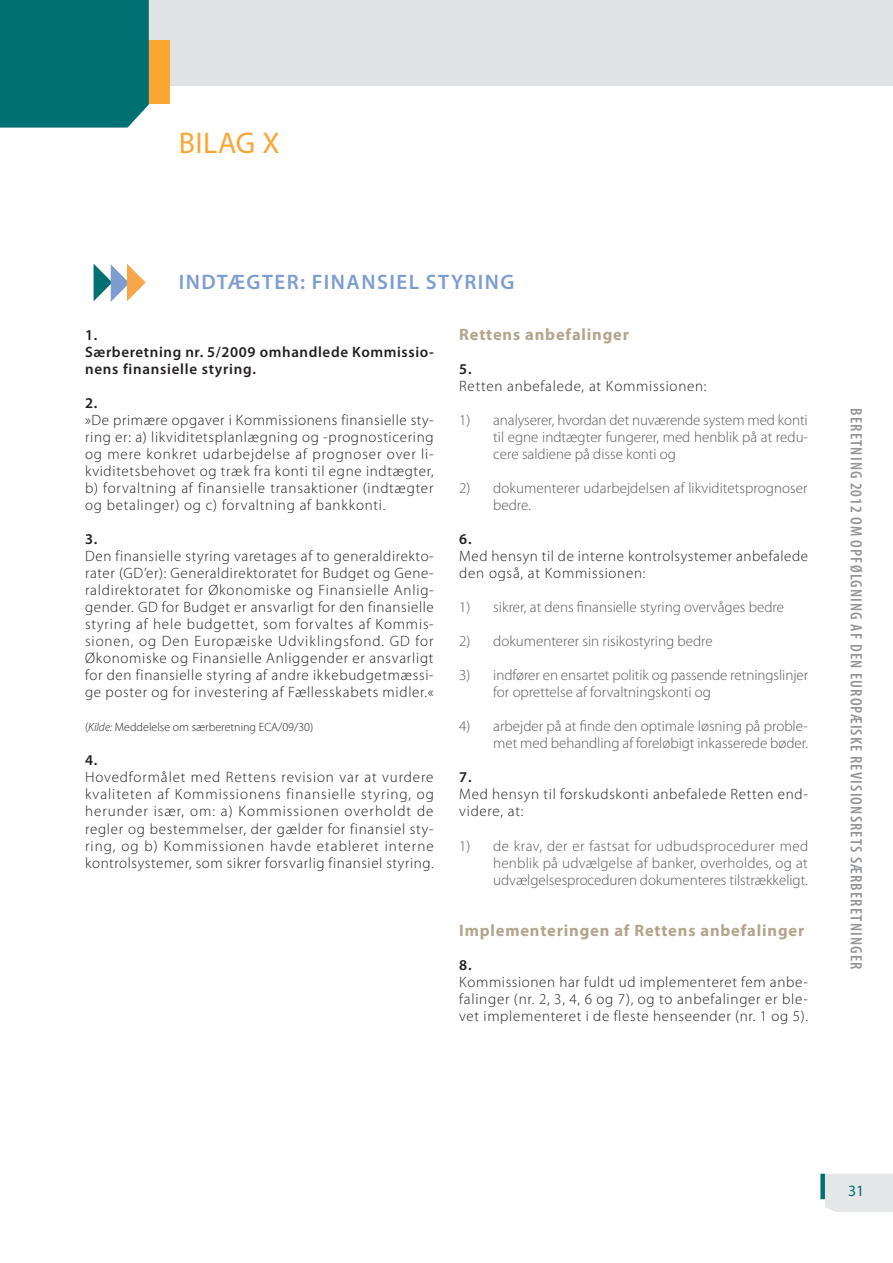
<style>
.page{position:relative;width:893px;height:1263px;background:#fff}
.page>*{position:absolute;margin:0;border:0;box-sizing:border-box;transform-origin:0 0}
.J_01_-_ANN_TITRE_COL{font:30px "Myriad Pro";letter-spacing:.01em;color:#faa633}
.J_02_-_ANN__TITRE_CO{font:600 21px "Myriad Pro";letter-spacing:.07em;color:#7d9dd1}
.t1{font:600 condensed 16.5px "Myriad Pro";letter-spacing:.07em;color:#939598}
.J_03_-_ANN__TITRE_AU{font:700 16.5px "Myriad Pro";letter-spacing:.05em;color:#b2a58c}
.t2{font:15.75px "Myriad Pro";color:#017072}
.J_06_-_ANN__TEXTE_CO{font:300 15px/17px "Myriad Pro";letter-spacing:.045em;color:#231f20;text-align:justify}
.t3{font:300 15px/17px "Myriad Pro";color:#57585a;text-align:justify}
.J_06_-_ANN__TEXTE_CO-2{font:600 15px/17px "Myriad Pro";letter-spacing:.04em;color:#231f20}
.J_04_-_ANN_CHIFFRES{font:600 15px "Myriad Pro";color:#231f20}
.F_07_-_SOURCE{font:300 12px "Myriad Pro";color:#231f20}
.s1{font-style:italic}
</style>
<div class="page">
<div style="left:820px;top:1174px;width:5px;height:25px;background:#017072"></div>
<div style="left:823px;top:1173px;width:70px;height:39px;background:#e6e7e9"></div>
<div style="left:0;top:0;width:893px;height:85px;background:#e1e2e4"></div>
<div style="left:149px;top:40px;width:21px;height:64px;background:#faa633"></div>
<div style="left:0;top:0;width:149px;height:128px;background:#017072"></div>
<svg style="left:94px;top:264px;width:52px;height:38px"></svg>
<p class="J_01_-_ANN_TITRE_COL" style="left:179px;top:125px;width:102px">BILAG X</p>
<p class="J_02_-_ANN__TITRE_CO" style="left:179px;top:269px;width:337px">INDTÆGTER: FINANSIEL STYRING</p>
<p class="J_04_-_ANN_CHIFFRES" style="left:85px;top:326px;width:14px">1.</p>
<p class="J_06_-_ANN__TEXTE_CO-2" style="left:85px;top:343px;width:350px">Særberetning nr. 5/2009 omhandlede Kommissio‑ nens finansielle styring.</p>
<p class="J_04_-_ANN_CHIFFRES" style="left:85px;top:394px;width:14px">2.</p>
<p class="J_06_-_ANN__TEXTE_CO" style="left:85px;top:412px;width:350px">»De primære opgaver i Kommissionens finansielle sty&shy;ring er: a) likviditetsplanlægning og -prognosticering og mere konkret udarbejdelse af prognoser over li&shy;kviditetsbehovet og træk fra konti til egne indtægter, b) forvaltning af finansielle transaktioner (indtægter og betalinger) og c) forvaltning af bankkonti.</p>
<p class="J_04_-_ANN_CHIFFRES" style="left:85px;top:530px;width:14px">3.</p>
<p class="J_06_-_ANN__TEXTE_CO" style="left:85px;top:548px;width:350px">Den finansielle styring varetages af to generaldirekto&shy;rater (GD’er): Generaldirektoratet for Budget og Gene&shy;raldirektoratet for Økonomiske og Finansielle Anlig&shy;gender. GD for Budget er ansvarligt for den finansielle styring af hele budgettet, som forvaltes af Kommis&shy;sionen, og Den Europæiske Udviklingsfond. GD for Økonomiske og Finansielle Anliggender er ansvarligt for den finansielle styring af andre ikkebudgetmæssi&shy;ge poster og for investering af Fællesskabets midler.«</p>
<p class="F_07_-_SOURCE" style="left:85px;top:721px;width:230px">(<span class="s1">Kilde:</span> Meddelelse om særberetning ECA/09/30)</p>
<p class="J_04_-_ANN_CHIFFRES" style="left:85px;top:751px;width:14px">4.</p>
<p class="J_06_-_ANN__TEXTE_CO" style="left:85px;top:769px;width:350px">Hovedformålet med Rettens revision var at vurdere kvaliteten af Kommissionens finansielle styring, og herunder især, om: a) Kommissionen overholdt de regler og bestemmelser, der gælder for finansiel sty&shy;ring, og b) Kommissionen havde etableret interne kontrolsystemer, som sikrer forsvarlig finansiel styring.</p>
<p class="J_03_-_ANN__TITRE_AU" style="left:459px;top:324px;width:171px">Rettens anbefalinger</p>
<p class="J_04_-_ANN_CHIFFRES" style="left:459px;top:360px;width:14px">5.</p>
<p class="J_06_-_ANN__TEXTE_CO" style="left:459px;top:378px;width:249px">Retten anbefalede, at Kommissionen:</p>
<p class="t3" style="left:493px;top:412px;width:316px;text-indent:-34px">1) analyserer, hvordan det nuværende system med konti til egne indtægter fungerer, med henblik på at redu&shy;cere saldiene på disse konti og</p>
<p class="t3" style="left:493px;top:480px;width:316px;text-indent:-34px">2) dokumenterer udarbejdelsen af likviditetsprognoser bedre.</p>
<p class="J_04_-_ANN_CHIFFRES" style="left:459px;top:530px;width:14px">6.</p>
<p class="J_06_-_ANN__TEXTE_CO" style="left:459px;top:548px;width:350px">Med hensyn til de interne kontrolsystemer anbefalede den også, at Kommissionen:</p>
<p class="t3" style="left:459px;top:599px;width:326px">1) sikrer, at dens finansielle styring overvåges bedre</p>
<p class="t3" style="left:459px;top:633px;width:255px">2) dokumenterer sin risikostyring bedre</p>
<p class="t3" style="left:493px;top:667px;width:316px;text-indent:-34px">3) indfører en ensartet politik og passende retningslinjer for oprettelse af forvaltningskonti og</p>
<p class="t3" style="left:459px;top:718px;width:350px;text-align:right">4) arbejder på at finde den optimale løsning på proble&shy;met med behandling af foreløbigt inkasserede bøder.</p>
<p class="J_04_-_ANN_CHIFFRES" style="left:459px;top:768px;width:14px">7.</p>
<p class="J_06_-_ANN__TEXTE_CO" style="left:459px;top:786px;width:350px">Med hensyn til forskudskonti anbefalede Retten end&shy;videre, at:</p>
<p class="t3" style="left:493px;top:837px;width:316px;text-indent:-34px">1) de krav, der er fastsat for udbudsprocedurer med henblik på udvælgelse af banker, overholdes, og at udvælgelsesproceduren dokumenteres tilstrækkeligt.</p>
<p class="J_03_-_ANN__TITRE_AU" style="left:459px;top:919px;width:346px">Implementeringen af Rettens anbefalinger</p>
<p class="J_04_-_ANN_CHIFFRES" style="left:459px;top:955px;width:14px">8.</p>
<p class="J_06_-_ANN__TEXTE_CO" style="left:459px;top:973px;width:350px">Kommissionen har fuldt ud implementeret fem anbe&shy;falinger (nr. 2, 3, 4, 6 og 7), og to anbefalinger er ble&shy;vet implementeret i de fleste henseender (nr. 1 og 5).</p>
<p class="t1" style="left:865px;top:408px;width:563px;rotate:90deg">BERETNING 2012 OM OPFØLGNING AF DEN EUROPÆISKE REVISIONSRETS SÆRBERETNINGER</p>
<p class="t2" style="left:848px;top:1180px;width:18px">31</p>
</div>
